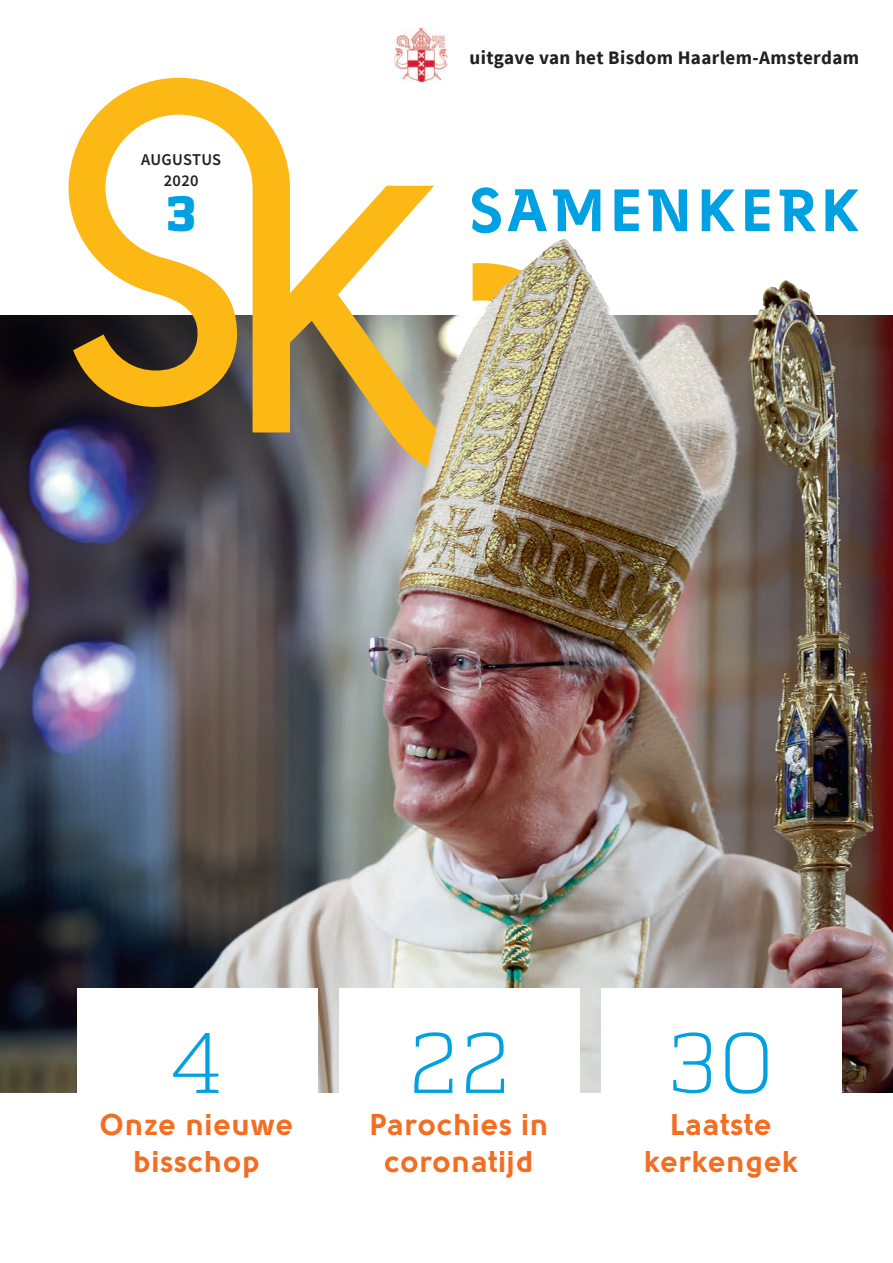
<style>
.page{position:relative;width:893px;height:1263px;background:#fff}
.page>*{position:absolute;margin:0;border:0;box-sizing:border-box;transform-origin:0 0}
.COVER_Paginacijfe{font:300 85.5px "Quadon";color:#00a1e3}
.COVER_Sub-headlin{font:800 49.5px "Quadon";color:#00a1e3}
.COVER_Headlines{font:900 30px/37.5px "Solomon";letter-spacing:.03em;color:#f36e21;text-align:center}
.COVER_Sub-headlin-2{font:700 19.05px "Source Sans Pro";letter-spacing:.02em;color:#231f20}
.COVER_Sub-headlin-3{font:600 16.5px "Source Sans Pro";letter-spacing:.02em;color:#231f20}
</style>
<div class="page">
<img style="left:0;top:316px;width:893px;height:777px">
<svg style="left:69px;top:78px;width:527px;height:406px"></svg>
<img style="left:339px;top:232px;width:554px;height:336px">
<svg style="left:702px;top:189px;width:33px;height:42px"></svg>
<svg style="left:825px;top:189px;width:34px;height:42px"></svg>
<svg style="left:472px;top:187px;width:29px;height:46px"></svg>
<svg style="left:614px;top:189px;width:25px;height:42px"></svg>
<svg style="left:745px;top:189px;width:24px;height:42px"></svg>
<svg style="left:553px;top:189px;width:47px;height:42px"></svg>
<svg style="left:648px;top:189px;width:39px;height:42px"></svg>
<svg style="left:780px;top:190px;width:36px;height:41px"></svg>
<svg style="left:507px;top:189px;width:40px;height:42px"></svg>
<div style="left:389px;top:25px;width:64px;height:63px;background:#fff;border-radius:50%"></div>
<img style="left:395px;top:28px;width:52px;height:54px">
<div style="left:601px;top:988px;width:241px;height:166px;background:#fff"></div>
<div style="left:339px;top:988px;width:241px;height:166px;background:#fff"></div>
<div style="left:77px;top:988px;width:240px;height:166px;background:#fff"></div>
<p class="COVER_Sub-headlin-3" style="left:141px;top:149px;width:82px">AUGUSTUS</p>
<p class="COVER_Sub-headlin-3" style="left:164px;top:170px;width:36px">2020</p>
<p class="COVER_Sub-headlin" style="left:167px;top:185px;width:30px">3</p>
<p class="COVER_Sub-headlin-2" style="left:470px;top:45px;width:391px">uitgave van het Bisdom Haarlem-Amsterdam</p>
<p class="COVER_Paginacijfe" style="left:172px;top:1015px;width:52px">4</p>
<p class="COVER_Paginacijfe" style="left:407px;top:1015px;width:105px">22</p>
<p class="COVER_Paginacijfe" style="left:669px;top:1015px;width:107px">30</p>
<p class="COVER_Headlines" style="left:100px;top:1105px;width:195px">Onze nieuwe bisschop</p>
<p class="COVER_Headlines" style="left:370px;top:1105px;width:180px">Parochies in coronatijd</p>
<p class="COVER_Headlines" style="left:645px;top:1105px;width:155px">Laatste kerkengek</p>
</div>
